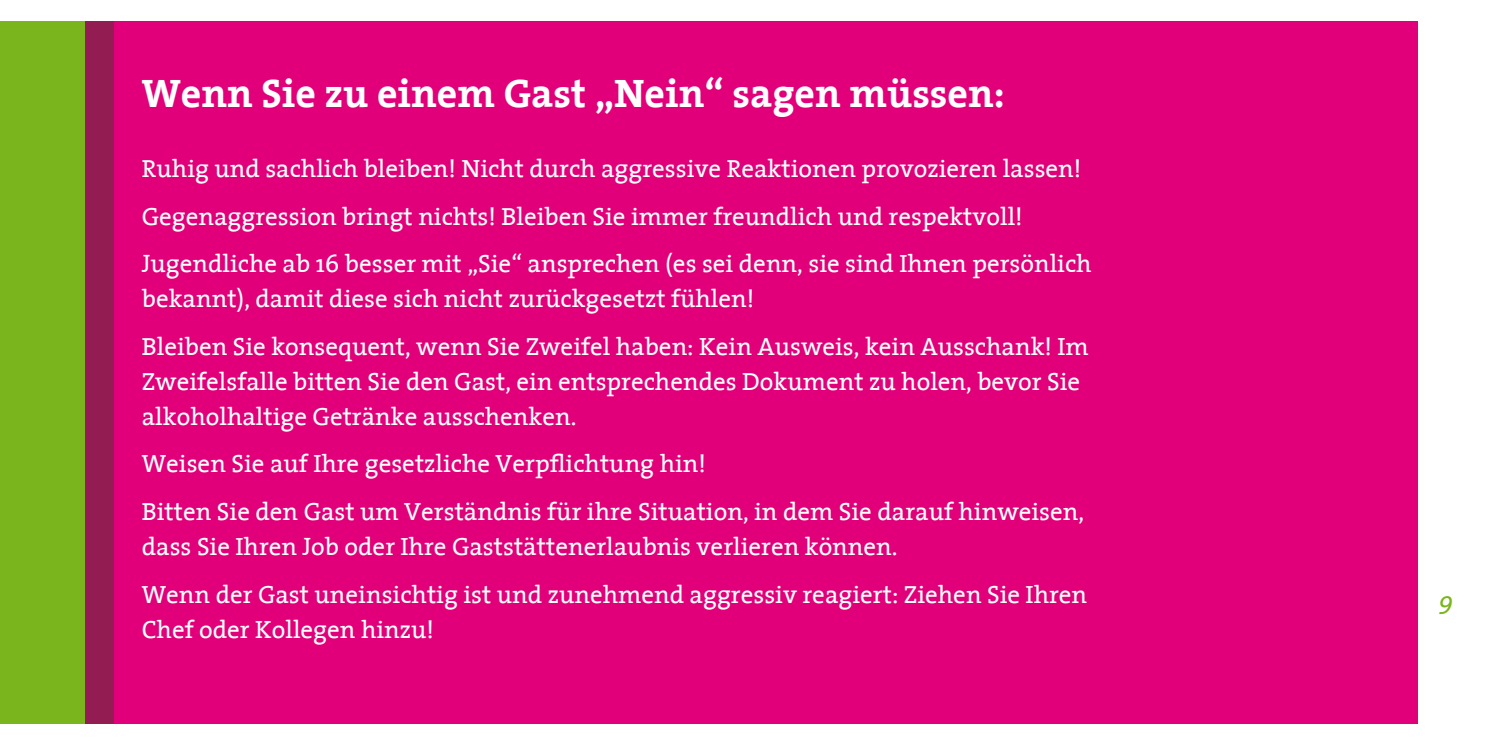
<style>
.page{position:relative;width:1489px;height:745px;background:#fff}
.page>*{position:absolute;margin:0;border:0;box-sizing:border-box;transform-origin:0 0}
.t1{font:700 40px "The Serif 7";color:#fff}
.t2{font:25px/35px "The Serif 5";color:#fff}
.t3{font:italic 25px "The Sans 5";color:#7ab51d}
</style>
<div class="page">
<div style="left:113px;top:21px;width:1304px;height:702px;background:#e2007a"></div>
<div style="left:0;top:21px;width:85px;height:702px;background:#7ab51d"></div>
<div style="left:85px;top:21px;width:28px;height:702px;background:#931d52"></div>
<p class="t1" style="left:142px;top:60px;width:864px">Wenn Sie zu einem Gast „Nein“ sagen müssen:</p>
<p class="t2" style="left:142px;top:150px;width:941px">Ruhig und sachlich bleiben! Nicht durch aggressive Reaktionen provozieren lassen!</p>
<p class="t2" style="left:142px;top:198px;width:882px">Gegenaggression bringt nichts! Bleiben Sie immer freundlich und respektvoll!</p>
<p class="t2" style="left:142px;top:245px;width:951px">Jugendliche ab 16 besser mit „Sie“ ansprechen (es sei denn, sie sind Ihnen persönlich bekannt), damit diese sich nicht zurückgesetzt fühlen!</p>
<p class="t2" style="left:142px;top:328px;width:948px">Bleiben Sie konsequent, wenn Sie Zweifel haben: Kein Ausweis, kein Ausschank! Im<br>Zweifelsfalle bitten Sie den Gast, ein entsprechendes Dokument zu holen, bevor Sie alkoholhaltige Getränke ausschenken.</p>
<p class="t2" style="left:142px;top:445px;width:565px">Weisen Sie auf Ihre gesetzliche Verpflichtung hin!</p>
<p class="t2" style="left:142px;top:493px;width:943px">Bitten Sie den Gast um Verständnis für ihre Situation, in dem Sie darauf hinweisen, dass Sie Ihren Job oder Ihre Gaststättenerlaubnis verlieren können.</p>
<p class="t2" style="left:142px;top:575px;width:946px">Wenn der Gast uneinsichtig ist und zunehmend aggressiv reagiert: Ziehen Sie Ihren<br>Chef oder Kollegen hinzu!</p>
<p class="t3" style="left:1439px;top:579px;width:16px">9</p>
</div>
